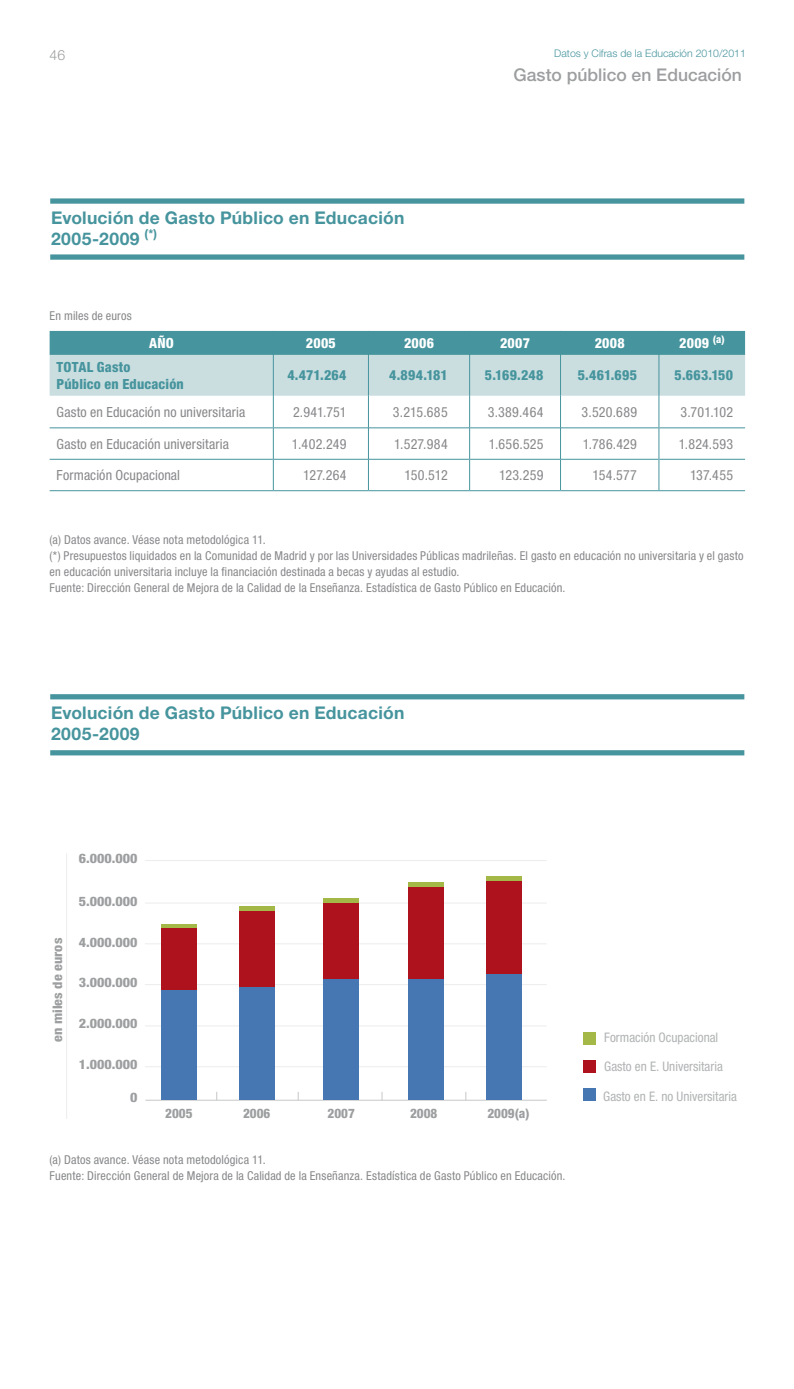
<style>
.page{position:relative;width:794px;height:1389px;background:#fff}
.page>*{position:absolute;margin:0;border:0;box-sizing:border-box;transform-origin:0 0}
.t1{font:700 17.5px/21px "Helvetica Neue LT Std";letter-spacing:.015em;color:#46949d}
.t2{font:500 17.5px "Helvetica Neue LT Std";color:#9c9e9f}
.t3{font:condensed 14px "Helvetica Neue LT Std";letter-spacing:.01em;color:#87888a}
.t4{font:800 condensed 14px/16.8px "Helvetica Neue LT Std";letter-spacing:.015em;color:#46949d}
.t5{font:800 condensed 14px "Helvetica Neue LT Std";letter-spacing:.025em;color:#fff}
.t6{font:300 14px "Helvetica Neue LT Std";color:#9c9e9f}
.t7{font:800 condensed 13.12px "Helvetica Neue LT Std";color:#9c9e9f;scale:1.07 1}
.t8{font:condensed 13.12px/28.7px "Helvetica Neue LT Std";color:#b1b3b4}
.t9{font:800 condensed 13.12px "Helvetica Neue LT Std";color:#9c9e9f}
.t10{font:condensed 12.25px/15.8px "Helvetica Neue LT Std";letter-spacing:.015em;color:#87888a}
.t11{font:300 10.5px "Helvetica Neue LT Std";color:#46949d}
</style>
<div class="page">
<div style="left:50px;top:198px;width:694px;height:6px;background:#46949d"></div>
<div style="left:50px;top:254px;width:694px;height:6px;background:#46949d"></div>
<div style="left:50px;top:694px;width:694px;height:5px;background:#46949d"></div>
<div style="left:50px;top:750px;width:694px;height:5px;background:#46949d"></div>
<svg style="left:50px;top:331px;width:695px;height:65px;background:#99c2c7"></svg>
<hr style="left:273px;top:396px;width:1px;height:32px;background:#46949d">
<hr style="left:368px;top:396px;width:1px;height:32px;background:#46949d">
<hr style="left:469px;top:396px;width:1px;height:32px;background:#46949d">
<hr style="left:560px;top:396px;width:1px;height:32px;background:#46949d">
<hr style="left:658px;top:396px;width:1px;height:32px;background:#46949d">
<hr style="left:273px;top:428px;width:1px;height:31px;background:#46949d">
<hr style="left:368px;top:428px;width:1px;height:31px;background:#46949d">
<hr style="left:469px;top:428px;width:1px;height:31px;background:#46949d">
<hr style="left:560px;top:428px;width:1px;height:31px;background:#46949d">
<hr style="left:658px;top:428px;width:1px;height:31px;background:#46949d">
<hr style="left:273px;top:459px;width:1px;height:31px;background:#46949d">
<hr style="left:368px;top:459px;width:1px;height:31px;background:#46949d">
<hr style="left:469px;top:459px;width:1px;height:31px;background:#46949d">
<hr style="left:560px;top:459px;width:1px;height:31px;background:#46949d">
<hr style="left:658px;top:459px;width:1px;height:31px;background:#46949d">
<hr style="left:50px;top:427px;width:223px;height:1px;background:#46949d">
<hr style="left:274px;top:427px;width:94px;height:1px;background:#46949d">
<hr style="left:369px;top:427px;width:100px;height:1px;background:#46949d">
<hr style="left:470px;top:427px;width:90px;height:1px;background:#46949d">
<hr style="left:561px;top:427px;width:97px;height:1px;background:#46949d">
<hr style="left:659px;top:427px;width:86px;height:1px;background:#46949d">
<hr style="left:50px;top:459px;width:223px;height:1px;background:#46949d">
<hr style="left:274px;top:459px;width:94px;height:1px;background:#46949d">
<hr style="left:369px;top:459px;width:100px;height:1px;background:#46949d">
<hr style="left:470px;top:459px;width:90px;height:1px;background:#46949d">
<hr style="left:561px;top:459px;width:97px;height:1px;background:#46949d">
<hr style="left:659px;top:459px;width:86px;height:1px;background:#46949d">
<hr style="left:273px;top:355px;width:1px;height:41px;background:#46949d">
<hr style="left:368px;top:355px;width:1px;height:41px;background:#46949d">
<hr style="left:469px;top:355px;width:1px;height:41px;background:#46949d">
<hr style="left:560px;top:355px;width:1px;height:41px;background:#46949d">
<hr style="left:658px;top:355px;width:1px;height:41px;background:#46949d">
<hr style="left:50px;top:490px;width:223px;height:1px;background:#46949d">
<hr style="left:273px;top:490px;width:95px;height:1px;background:#46949d">
<hr style="left:368px;top:490px;width:101px;height:1px;background:#46949d">
<hr style="left:469px;top:490px;width:91px;height:1px;background:#46949d">
<hr style="left:560px;top:490px;width:99px;height:1px;background:#46949d">
<hr style="left:659px;top:490px;width:86px;height:1px;background:#46949d">
<hr style="left:145px;top:984px;width:402px;height:1px;background:#eceded">
<hr style="left:145px;top:1025px;width:402px;height:1px;background:#eceded">
<hr style="left:145px;top:1066px;width:402px;height:1px;background:#eceded">
<hr style="left:145px;top:943px;width:402px;height:1px;background:#eceded">
<hr style="left:145px;top:903px;width:402px;height:1px;background:#eceded">
<hr style="left:66px;top:853px;width:1px;height:266px;background:#eceded">
<hr style="left:145px;top:860px;width:402px;height:1px;background:#eceded">
<hr style="left:145px;top:1100px;width:402px;height:1px;background:#c6c7c8">
<div style="left:161px;top:989px;width:35px;height:111px;background:#4777b3"></div>
<div style="left:161px;top:928px;width:35px;height:61px;background:#ae121d"></div>
<hr style="left:161px;top:924px;width:35px;height:4px;background:#a3b847">
<div style="left:239px;top:985px;width:35px;height:115px;background:#4777b3"></div>
<div style="left:239px;top:911px;width:35px;height:76px;background:#ae121d"></div>
<div style="left:239px;top:906px;width:35px;height:5px;background:#a3b847"></div>
<div style="left:323px;top:978px;width:35px;height:122px;background:#4777b3"></div>
<div style="left:323px;top:903px;width:35px;height:75px;background:#ae121d"></div>
<hr style="left:323px;top:899px;width:35px;height:4px;background:#a3b847">
<div style="left:409px;top:978px;width:35px;height:122px;background:#4777b3"></div>
<div style="left:409px;top:887px;width:35px;height:91px;background:#ae121d"></div>
<hr style="left:409px;top:883px;width:35px;height:4px;background:#a3b847">
<div style="left:486px;top:974px;width:35px;height:126px;background:#4777b3"></div>
<div style="left:486px;top:880px;width:35px;height:94px;background:#ae121d"></div>
<hr style="left:486px;top:876px;width:35px;height:4px;background:#a3b847">
<div style="left:583px;top:1089px;width:13px;height:12px;background:#4777b3"></div>
<div style="left:583px;top:1032px;width:13px;height:12px;background:#a3b847"></div>
<div style="left:583px;top:1061px;width:13px;height:12px;background:#ae121d"></div>
<p class="t6" style="left:50px;top:46px;width:17px">46</p>
<p class="t11" style="left:554px;top:47px;width:193px">Datos y Cifras de la Educación 2010/2011</p>
<h1 class="t1" style="left:51px;top:206px;width:355px">Evolución de Gasto Público en Educación<br>2005-2009 <sup>(*)</sup></h1>
<p class="t10" style="left:50px;top:308px;width:84px">En miles de euros</p>
<h1 class="t2" style="left:513px;top:64px;width:230px">Gasto público en Educación</h1>
<p class="t5" style="left:149px;top:334px;width:26px">AÑO</p>
<p class="t5" style="left:306px;top:334px;width:32px">2005</p>
<p class="t5" style="left:404px;top:334px;width:32px">2006</p>
<p class="t5" style="left:500px;top:334px;width:31px">2007</p>
<p class="t5" style="left:594px;top:334px;width:32px">2008</p>
<p class="t5" style="left:679px;top:334px;width:47px">2009 <sup>(a)</sup></p>
<p class="t4" style="left:57px;top:358px;width:129px">TOTAL Gasto<br>Público en Educación</p>
<p class="t4" style="left:287px;top:367px;width:61px">4.471.264</p>
<p class="t4" style="left:389px;top:367px;width:60px">4.894.181</p>
<p class="t4" style="left:485px;top:367px;width:60px">5.169.248</p>
<p class="t4" style="left:578px;top:367px;width:61px">5.461.695</p>
<p class="t4" style="left:674px;top:367px;width:60px">5.663.150</p>
<p class="t3" style="left:57px;top:404px;width:190px">Gasto en Educación no universitaria</p>
<p class="t3" style="left:293px;top:404px;width:55px">2.941.751</p>
<p class="t3" style="left:393px;top:404px;width:56px">3.215.685</p>
<p class="t3" style="left:488px;top:404px;width:57px">3.389.464</p>
<p class="t3" style="left:581px;top:404px;width:57px">3.520.689</p>
<p class="t3" style="left:680px;top:404px;width:54px">3.701.102</p>
<p class="t3" style="left:57px;top:436px;width:174px">Gasto en Educación universitaria</p>
<p class="t3" style="left:292px;top:436px;width:56px">1.402.249</p>
<p class="t3" style="left:394px;top:436px;width:55px">1.527.984</p>
<p class="t3" style="left:489px;top:436px;width:56px">1.656.525</p>
<p class="t3" style="left:583px;top:436px;width:56px">1.786.429</p>
<p class="t3" style="left:679px;top:436px;width:56px">1.824.593</p>
<p class="t3" style="left:57px;top:467px;width:125px">Formación Ocupacional</p>
<p class="t3" style="left:303px;top:467px;width:45px">127.264</p>
<p class="t3" style="left:404px;top:467px;width:45px">150.512</p>
<p class="t3" style="left:499px;top:467px;width:46px">123.259</p>
<p class="t3" style="left:592px;top:467px;width:46px">154.577</p>
<p class="t3" style="left:690px;top:467px;width:45px">137.455</p>
<p class="t10" style="left:50px;top:532px;width:695px">(a) Datos avance. Véase nota metodológica 11.<br>(*) Presupuestos liquidados en la Comunidad de Madrid y por las Universidades Públicas madrileñas. El gasto en educación no universitaria y el gasto en educación universitaria incluye la financiación destinada a becas y ayudas al estudio.<br>Fuente: Dirección General de Mejora de la Calidad de la Enseñanza. Estadística de Gasto Público en Educación.</p>
<h1 class="t1" style="left:51px;top:702px;width:355px">Evolución de Gasto Público en Educación<br>2005-2009</h1>
<p class="t7" style="left:79px;top:850px;width:56px">6.000.000</p>
<p class="t7" style="left:49px;top:1042px;width:99px;rotate:-90deg">en miles de euros</p>
<p class="t7" style="left:79px;top:893px;width:56px">5.000.000</p>
<p class="t7" style="left:79px;top:934px;width:56px">4.000.000</p>
<p class="t7" style="left:79px;top:975px;width:56px">3.000.000</p>
<p class="t7" style="left:79px;top:1015px;width:56px">2.000.000</p>
<p class="t7" style="left:79px;top:1056px;width:56px">1.000.000</p>
<p class="t7" style="left:130px;top:1089px;width:8px">0</p>
<p class="t9" style="left:165px;top:1105px;width:29px">2005</p>
<p class="t9" style="left:243px;top:1105px;width:29px">2006</p>
<p class="t9" style="left:328px;top:1105px;width:29px">2007</p>
<p class="t9" style="left:410px;top:1105px;width:29px">2008</p>
<p class="t9" style="left:487px;top:1105px;width:44px">2009(a)</p>
<p class="t10" style="left:50px;top:1152px;width:517px">(a) Datos avance. Véase nota metodológica 11.<br>Fuente: Dirección General de Mejora de la Calidad de la Enseñanza. Estadística de Gasto Público en Educación.</p>
<p class="t8" style="left:604px;top:1023px;width:120px">Formación Ocupacional<br>Gasto en E. Universitaria</p>
<p class="t8" style="left:603px;top:1081px;width:135px">Gasto en E. no Universitaria</p>
</div>
